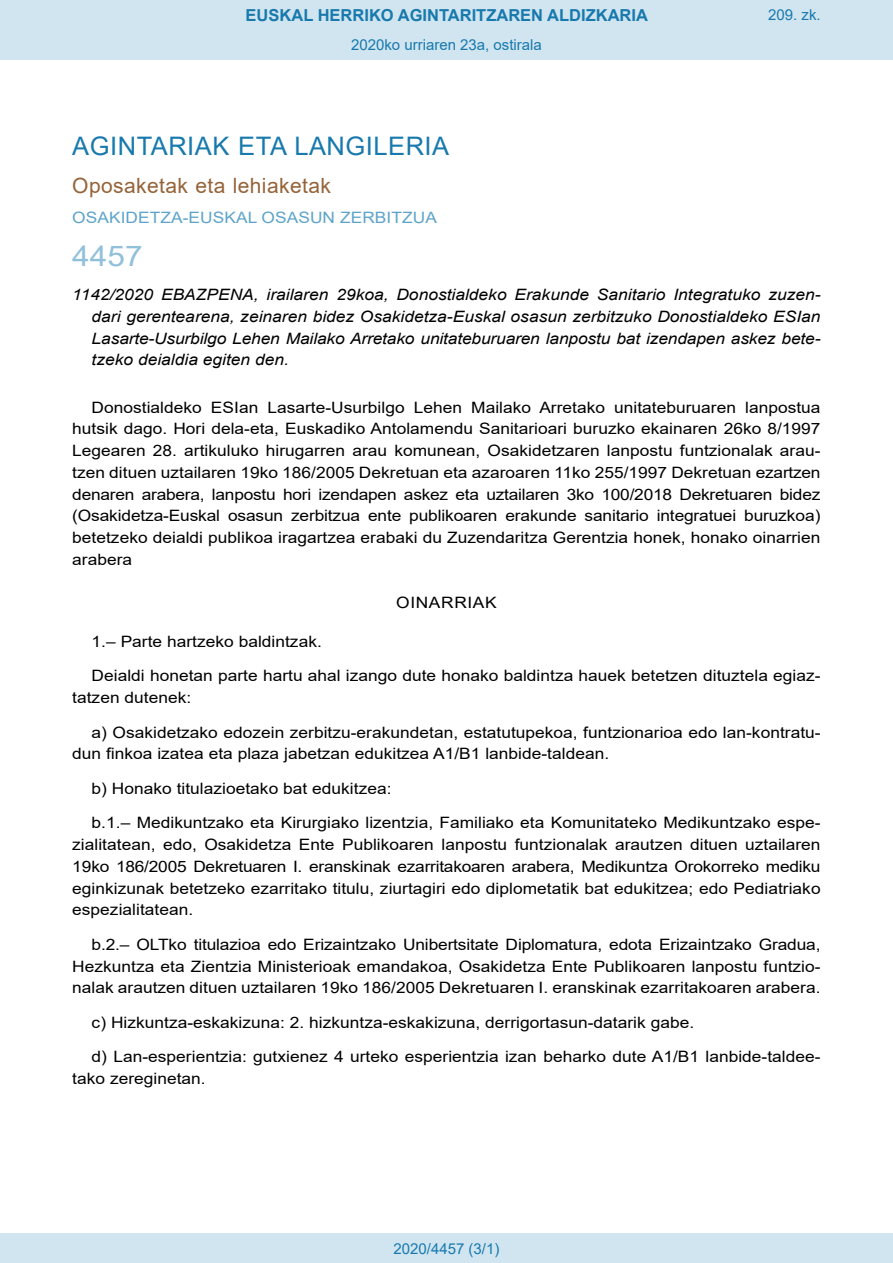
<style>
.page{position:relative;width:893px;height:1263px;background:#fff}
.page>*{position:absolute;margin:0;border:0;box-sizing:border-box;transform-origin:0 0}
.BOPVOrden{font:28.5px "Arial";color:#90c0db;scale:1.11 1}
.BOPVSeccion{font:25.5px "Arial";letter-spacing:.02em;color:#1879ad}
.BOPVSubseccion{font:21px "Arial";letter-spacing:.02em;color:#956338}
.t1{font:700 16.5px "Arial";color:#1879ad}
.BOPVDetalle{font:15.6px/21.8px "Arial";color:#000;text-align:justify;scale:1.11 1}
.BOPVTitulo{font:italic 15.6px/21.8px "Arial";letter-spacing:-.01em;color:#000;text-align:justify;scale:1.11 1}
.BOPVOrganismo{font:15.6px "Arial";letter-spacing:.005em;color:#5ea4ca;scale:1.11 1}
.BOPVClave{font:15.6px "Arial";letter-spacing:.035em;color:#000;scale:1.11 1}
.Paginacion_Centro{font:15px "Arial";color:#1879ad}
</style>
<div class="page">
<div style="left:0;top:0;width:893px;height:60px;background:#d0e5f0"></div>
<div style="left:0;top:1233px;width:893px;height:30px;background:#d0e5f0"></div>
<p class="t1" style="left:246px;top:3px;width:404px">EUSKAL HERRIKO AGINTARITZAREN ALDIZKARIA</p>
<p class="Paginacion_Centro" style="left:351px;top:35px;width:192px">2020ko urriaren 23a, ostirala</p>
<p class="Paginacion_Centro" style="left:768px;top:5px;width:54px">209. zk.</p>
<p class="BOPVSeccion" style="left:72px;top:128px;width:378px">AGINTARIAK ETA LANGILERIA</p>
<p class="BOPVSubseccion" style="left:72px;top:171px;width:260px">Oposaketak eta lehiaketak</p>
<p class="BOPVOrganismo" style="left:72px;top:207px;width:330px">OSAKIDETZA-EUSKAL OSASUN ZERBITZUA</p>
<p class="BOPVOrden" style="left:72px;top:236px;width:65px">4457</p>
<p class="BOPVTitulo" style="left:92px;top:284px;width:658px;text-indent:-19px">1142/2020 EBAZPENA, irailaren 29koa, Donostialdeko Erakunde Sanitario Integratuko zuzen&shy;dari gerentearena, zeinaren bidez Osakidetza-Euskal osasun zerbitzuko Donostialdeko ESIan Lasarte-Usurbilgo Lehen Mailako Arretako unitateburuaren lanpostu bat izendapen askez bete&shy;tzeko deialdia egiten den.</p>
<p class="BOPVDetalle" style="left:72px;top:396px;width:676px;text-indent:19px">Donostialdeko ESIan Lasarte-Usurbilgo Lehen Mailako Arretako unitateburuaren lanpostua hutsik dago. Hori dela-eta, Euskadiko Antolamendu Sanitarioari buruzko ekainaren 26ko 8/1997<br>Legearen 28. artikuluko hirugarren arau komunean, Osakidetzaren lanpostu funtzionalak arau&shy;tzen dituen uztailaren 19ko 186/2005 Dekretuan eta azaroaren 11ko 255/1997 Dekretuan ezartzen denaren arabera, lanpostu hori izendapen askez eta uztailaren 3ko 100/2018 Dekretuaren bidez (Osakidetza-Euskal osasun zerbitzua ente publikoaren erakunde sanitario integratuei buruzkoa) betetzeko deialdi publikoa iragartzea erabaki du Zuzendaritza Gerentzia honek, honako oinarrien arabera</p>
<p class="BOPVClave" style="left:396px;top:592px;width:92px">OINARRIAK</p>
<p class="BOPVDetalle" style="left:92px;top:630px;width:209px">1.– Parte hartzeko baldintzak.</p>
<p class="BOPVDetalle" style="left:72px;top:665px;width:676px;text-indent:19px">Deialdi honetan parte hartu ahal izango dute honako baldintza hauek betetzen dituztela egiaz&shy;tatzen dutenek:</p>
<p class="BOPVDetalle" style="left:72px;top:721px;width:676px;text-indent:19px">a) Osakidetzako edozein zerbitzu-erakundetan, estatutupekoa, funtzionarioa edo lan-kontratu&shy;dun finkoa izatea eta plaza jabetzan edukitzea A1/B1 lanbide-taldean.</p>
<p class="BOPVDetalle" style="left:92px;top:777px;width:272px">b) Honako titulazioetako bat edukitzea:</p>
<p class="BOPVDetalle" style="left:72px;top:812px;width:676px;text-indent:19px">b.1.– Medikuntzako eta Kirurgiako lizentzia, Familiako eta Komunitateko Medikuntzako espe&shy;zialitatean, edo, Osakidetza Ente Publikoaren lanpostu funtzionalak arautzen dituen uztailaren 19ko 186/2005 Dekretuaren I. eranskinak ezarritakoaren arabera, Medikuntza Orokorreko mediku eginkizunak betetzeko ezarritako titulu, ziurtagiri edo diplometatik bat edukitzea; edo Pediatriako espezialitatean.</p>
<p class="BOPVDetalle" style="left:72px;top:933px;width:676px;text-indent:19px">b.2.– OLTko titulazioa edo Erizaintzako Unibertsitate Diplomatura, edota Erizaintzako Gradua, Hezkuntza eta Zientzia Ministerioak emandakoa, Osakidetza Ente Publikoaren lanpostu funtzio&shy;nalak arautzen dituen uztailaren 19ko 186/2005 Dekretuaren I. eranskinak ezarritakoaren arabera.</p>
<p class="BOPVDetalle" style="left:92px;top:1011px;width:544px">c) Hizkuntza-eskakizuna: 2. hizkuntza-eskakizuna, derrigortasun-datarik gabe.</p>
<p class="BOPVDetalle" style="left:72px;top:1046px;width:676px;text-indent:19px">d) Lan-esperientzia: gutxienez 4 urteko esperientzia izan beharko dute A1/B1 lanbide-taldee&shy;tako zereginetan.</p>
<p class="Paginacion_Centro" style="left:393px;top:1238px;width:107px">2020/4457 (3/1)</p>
</div>
